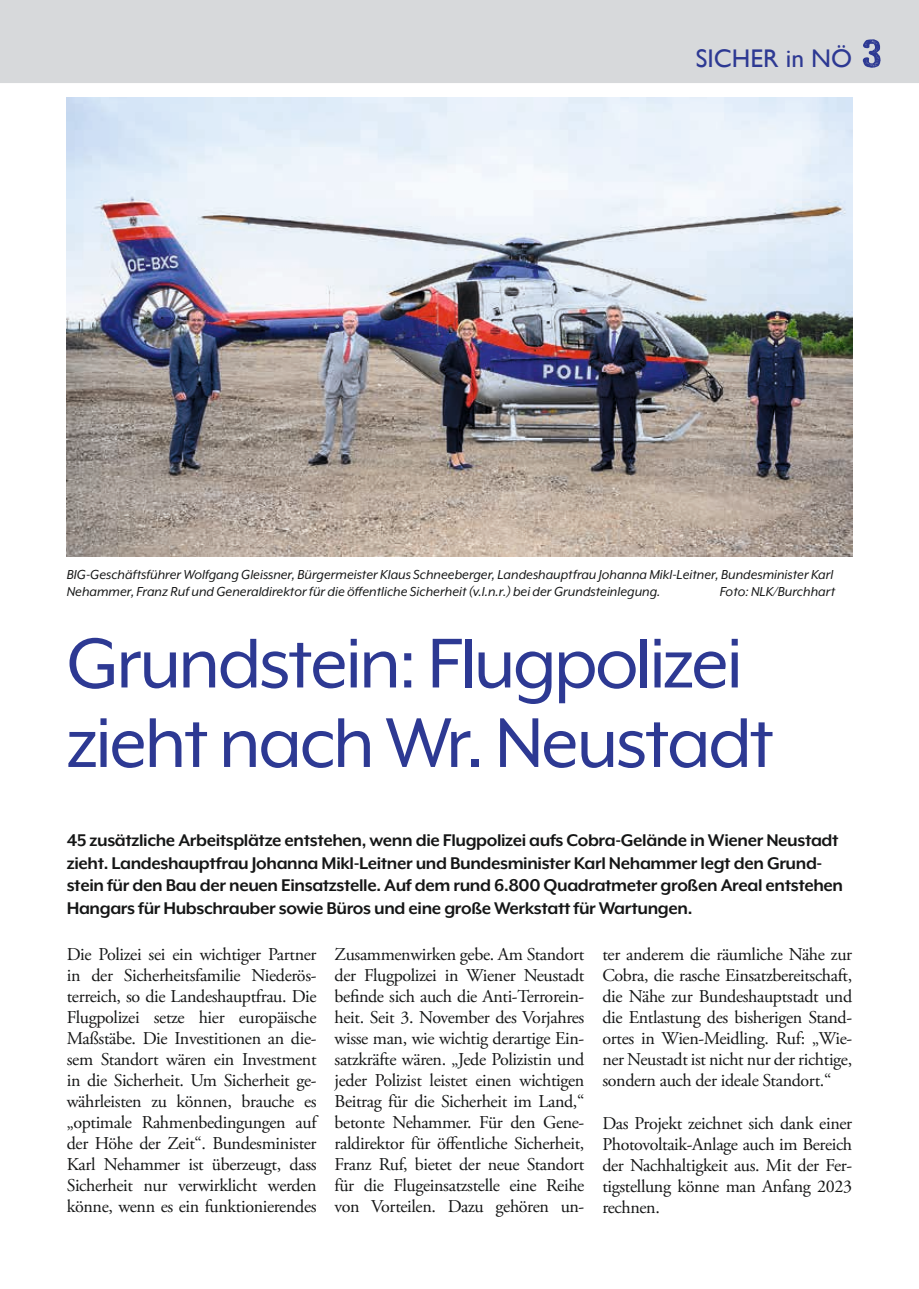
<style>
.page{position:relative;width:919px;height:1289px;background:#fff}
.page>*{position:absolute;margin:0;border:0;box-sizing:border-box;transform-origin:0 0}
.t1{font:81px/79.5px "Mr Eaves XL Mod OT";letter-spacing:-.03em;color:#2d3993}
.t2{font:25.5px "Gill Sans";color:#2d3993}
.t3{font:700 19.5px/22.5px "Mr Eaves XL Mod OT";letter-spacing:-.02em;color:#151616}
.t4{font:18px/21px "Adobe Garamond Pro";letter-spacing:-.02em;color:#151616;text-align:justify}
.t5{font:italic 15px/16.5px "Mr Eaves XL Mod OT";color:#151616}
.s1{font-family:"ZEMBOOD";font-size:40.5px}
</style>
<div class="page">
<div style="left:0;top:0;width:918px;height:83px;background:#d7d9db"></div>
<img style="left:67px;top:97px;width:785px;height:459px">
<h2 class="t2" style="left:695px;top:43px;width:189px">SICHER in NÖ <span class="s1">3</span></h2>
<p class="t5" style="left:67px;top:566px;width:768px">BIG-Geschäftsführer Wolfgang Gleissner, Bürgermeister Klaus Schneeberger, Landeshauptfrau Johanna Mikl-Leitner, Bundesminister Karl<br>Nehammer, Franz Ruf und Generaldirektor für die öffentliche Sicherheit (v.l.n.r.) bei der Grundsteinlegung.</p>
<p class="t5" style="left:719px;top:583px;width:117px">Foto: NLK/Burchhart</p>
<h1 class="t1" style="left:67px;top:623px;width:708px">Grundstein: Flugpolizei zieht nach Wr. Neustadt</h1>
<p class="t3" style="left:67px;top:829px;width:777px">45 zusätzliche Arbeitsplätze entstehen, wenn die Flugpolizei aufs Cobra-Gelände in Wiener Neustadt zieht. Landeshauptfrau Johanna Mikl-Leitner und Bundesminister Karl Nehammer legt den Grund&shy;stein für den Bau der neuen Einsatzstelle. Auf dem rund 6.800 Quadratmeter großen Areal entstehen Hangars für Hubschrauber sowie Büros und eine große Werkstatt für Wartungen.</p>
<p class="t4" style="left:67px;top:944px;width:251px">Die Polizei sei ein wichtiger Partner in der Sicherheitsfamilie Niederös&shy;terreich, so die Landeshauptfrau. Die Flugpolizei setze hier europäische Maßstäbe. Die Investitionen an die&shy;sem Standort wären ein Investment in die Sicherheit. Um Sicherheit ge&shy;währleisten zu können, brauche es „optimale Rahmenbedingungen auf der Höhe der Zeit“. Bundesminister Karl Nehammer ist überzeugt, dass Sicherheit nur verwirklicht werden könne, wenn es ein funktionierendes</p>
<p class="t4" style="left:334px;top:944px;width:251px">Zusammenwirken gebe. Am Standort der Flugpolizei in Wiener Neustadt befinde sich auch die Anti-Terrorein&shy;heit. Seit 3. November des Vorjahres wisse man, wie wichtig derartige Ein&shy;satzkräfte wären. „Jede Polizistin und jeder Polizist leistet einen wichtigen Beitrag für die Sicherheit im Land,“ betonte Nehammer. Für den Gene&shy;raldirektor für öffentliche Sicherheit, Franz Ruf, bietet der neue Standort für die Flugeinsatzstelle eine Reihe von Vorteilen. Dazu gehören un-</p>
<p class="t4" style="left:602px;top:944px;width:251px">ter anderem die räumliche Nähe zur Cobra, die rasche Einsatzbereitschaft, die Nähe zur Bundeshauptstadt und die Entlastung des bisherigen Stand&shy;ortes in Wien-Meidling. Ruf: „Wie&shy;ner Neustadt ist nicht nur der richtige, sondern auch der ideale Standort.“</p>
<p class="t4" style="left:602px;top:1113px;width:251px">Das Projekt zeichnet sich dank einer Photovoltaik-Anlage auch im Bereich der Nachhaltigkeit aus. Mit der Fer&shy;tigstellung könne man Anfang 2023 rechnen.</p>
</div>
